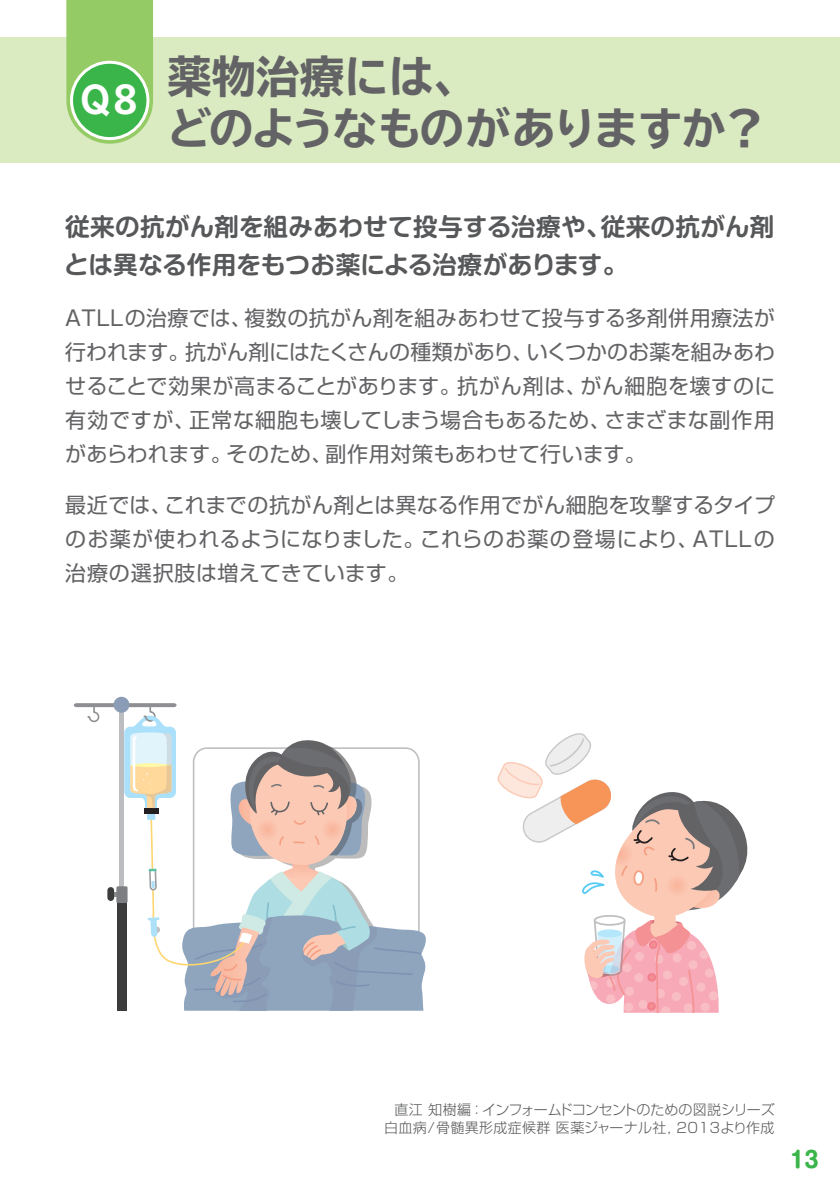
<style>
.page{position:relative;width:840px;height:1191px;background:#fff}
.page>*{position:absolute;margin:0;border:0;box-sizing:border-box;transform-origin:0 0}
.t1{font:700 expanded 44px/52px "TBUD Go Std";letter-spacing:.005em;color:#636366}
.t2{font:700 expanded 36px "TBUD Go Std";color:#fff;scale:.9 1}
.t3{font:700 24.6px/38px "Shin M Go Pr 6 De";letter-spacing:.015em;color:#57585a}
.t4{font:700 22px "Shin M Go Pr 6";color:#3ab54a}
.t5{font:21px/34px "Shin Go Pr 6";letter-spacing:.01em;color:#636366;text-align:justify}
.t6{font:300 14px/18px "Shin Go Pr 6";letter-spacing:.005em;color:#57585a;text-align:right}
</style>
<div class="page">
<div style="left:0;top:38px;width:839px;height:125px;background:#daeac1"></div>
<svg style="left:66px;top:0;width:87px;height:144px;background:#9ecf71"></svg>
<div style="left:71px;top:62px;width:77px;height:77px;background:#3ab54a;border-radius:50%"></div>
<div style="left:70px;top:61px;width:79px;height:79px;border:3px solid #fff;border-radius:50%"></div>
<div style="left:113px;top:697px;width:16px;height:15px;background:#8a9cb6;border-radius:50%"></div>
<svg style="left:74px;top:703px;width:352px;height:308px"></svg>
<svg style="left:497px;top:733px;width:251px;height:279px"></svg>
<h2 class="t2" style="left:81px;top:80px;width:66px">Q8</h2>
<h1 class="t1" style="left:167px;top:52px;width:599px">薬物治療には、<br>どのようなものがありますか？</h1>
<p class="t3" style="left:64px;top:206px;width:711px">従来の抗がん剤を組みあわせて投与する治療や、従来の抗がん剤とは異なる作用をもつお薬による治療があります。</p>
<p class="t5" style="left:65px;top:299px;width:711px">ATLLの治療では、複数の抗がん剤を組みあわせて投与する多剤併用療法が行われます。抗がん剤にはたくさんの種類があり、いくつかのお薬を組みあわせることで効果が高まることがあります。抗がん剤は、がん細胞を壊すのに有効ですが、正常な細胞も壊してしまう場合もあるため、さまざまな副作用があらわれます。そのため、副作用対策もあわせて行います。</p>
<p class="t5" style="left:65px;top:486px;width:710px">最近では、これまでの抗がん剤とは異なる作用でがん細胞を攻撃するタイプのお薬が使われるようになりました。これらのお薬の登場により、ATLLの治療の選択肢は増えてきています。</p>
<p class="t6" style="left:384px;top:1099px;width:392px">直江 知樹編：インフォームドコンセントのための図説シリーズ白血病/骨髄異形成症候群 医薬ジャーナル社, 2013より作成</p>
<p class="t4" style="left:789px;top:1140px;width:30px">13</p>
</div>
